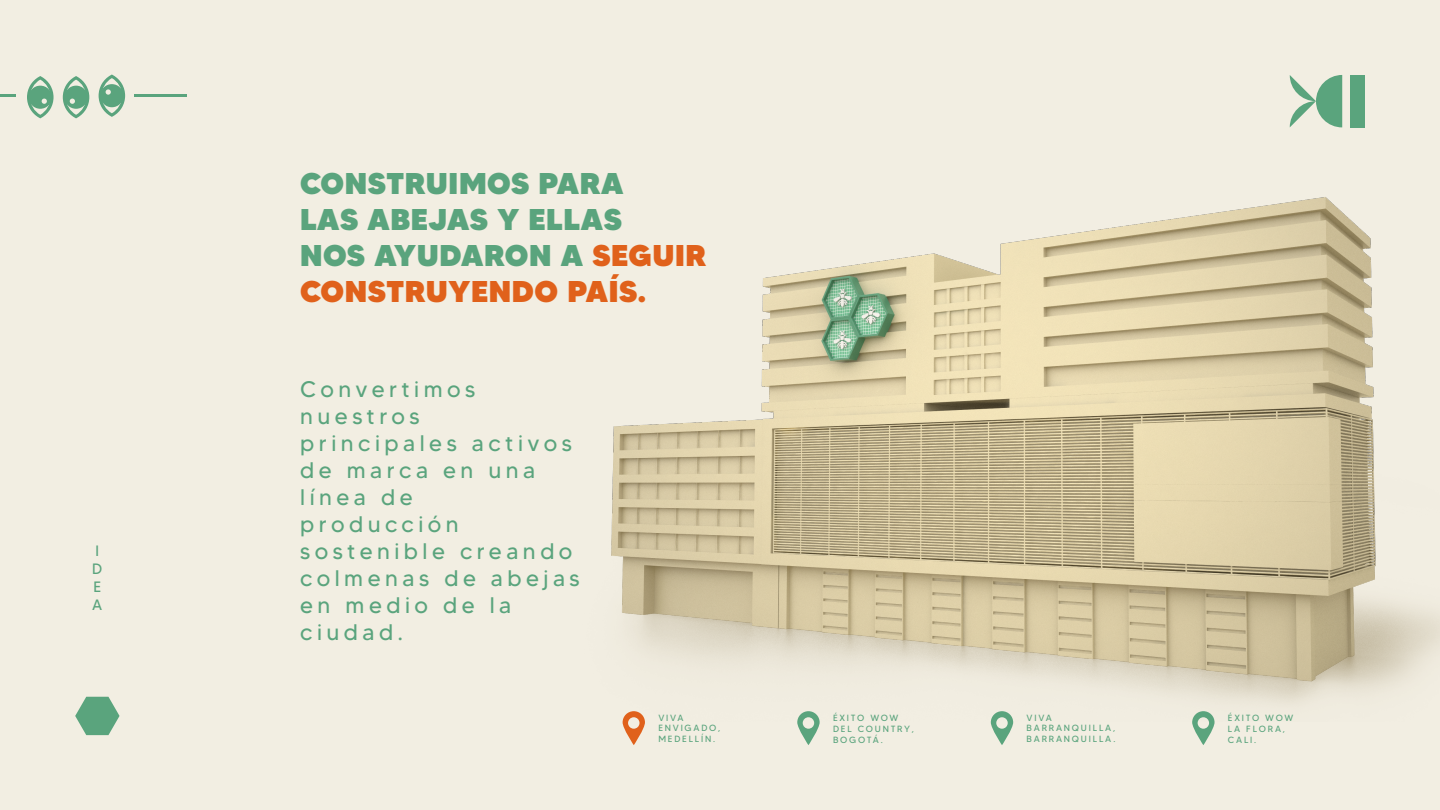
<style>
.page{position:relative;width:1440px;height:810px;background:#f2eee2}
.page>*{position:absolute;margin:0;border:0;box-sizing:border-box;transform-origin:0 0}
.t1{font:900 30px/36px "MADETOMMY";letter-spacing:.02em;color:#5aa47d}
.t2{font:22.5px/27px "MADETOMMY";letter-spacing:.2em;color:#5aa47d}
.t3{font:15px/18px "MADETOMMY";color:#5aa47d}
.t4{font:9px/10.8px "MADETOMMY";letter-spacing:.2em;color:#5aa47d}
.s1{color:#e0611b}
</style>
<div class="page">
<svg style="left:75px;top:697px;width:45px;height:38px"></svg>
<svg style="left:27px;top:76px;width:27px;height:42px"></svg>
<svg style="left:63px;top:76px;width:26px;height:42px"></svg>
<svg style="left:99px;top:75px;width:26px;height:42px"></svg>
<hr style="left:135px;top:94px;width:52px;height:3px;background:#5aa47d">
<hr style="left:0;top:94px;width:16px;height:3px;background:#5aa47d">
<img style="left:611px;top:197px;width:829px;height:528px">
<svg style="left:1290px;top:75px;width:52px;height:52px"></svg>
<div style="left:1351px;top:75px;width:14px;height:52px;background:#5aa47d"></div>
<svg style="left:623px;top:711px;width:22px;height:34px"></svg>
<svg style="left:797px;top:711px;width:23px;height:34px"></svg>
<svg style="left:991px;top:711px;width:22px;height:34px"></svg>
<svg style="left:1192px;top:711px;width:23px;height:34px"></svg>
<p class="t3" style="left:92px;top:542px;width:11px">I<br>D<br>E<br>A</p>
<h1 class="t1" style="left:300px;top:165px;width:408px">CONSTRUIMOS PARA<br>LAS ABEJAS Y ELLAS<br>NOS AYUDARON A <span class="s1">SEGUIR<br>CONSTRUYENDO PAÍS.</span></h1>
<p class="t2" style="left:300px;top:376px;width:281px">Convertimos nuestros principales activos de marca en una línea de<br>producción sostenible creando colmenas de abejas en medio de la ciudad.</p>
<p class="t4" style="left:658px;top:712px;width:64px">VIVA<br>ENVIGADO,<br>MEDELLÍN.</p>
<p class="t4" style="left:833px;top:712px;width:82px">ÉXITO WOW<br>DEL COUNTRY,<br>BOGOTÁ.</p>
<p class="t4" style="left:1027px;top:712px;width:90px">VIVA<br>BARRANQUILLA,<br>BARRANQUILLA.</p>
<p class="t4" style="left:1228px;top:712px;width:67px">ÉXITO WOW<br>LA FLORA,<br>CALI.</p>
</div>
